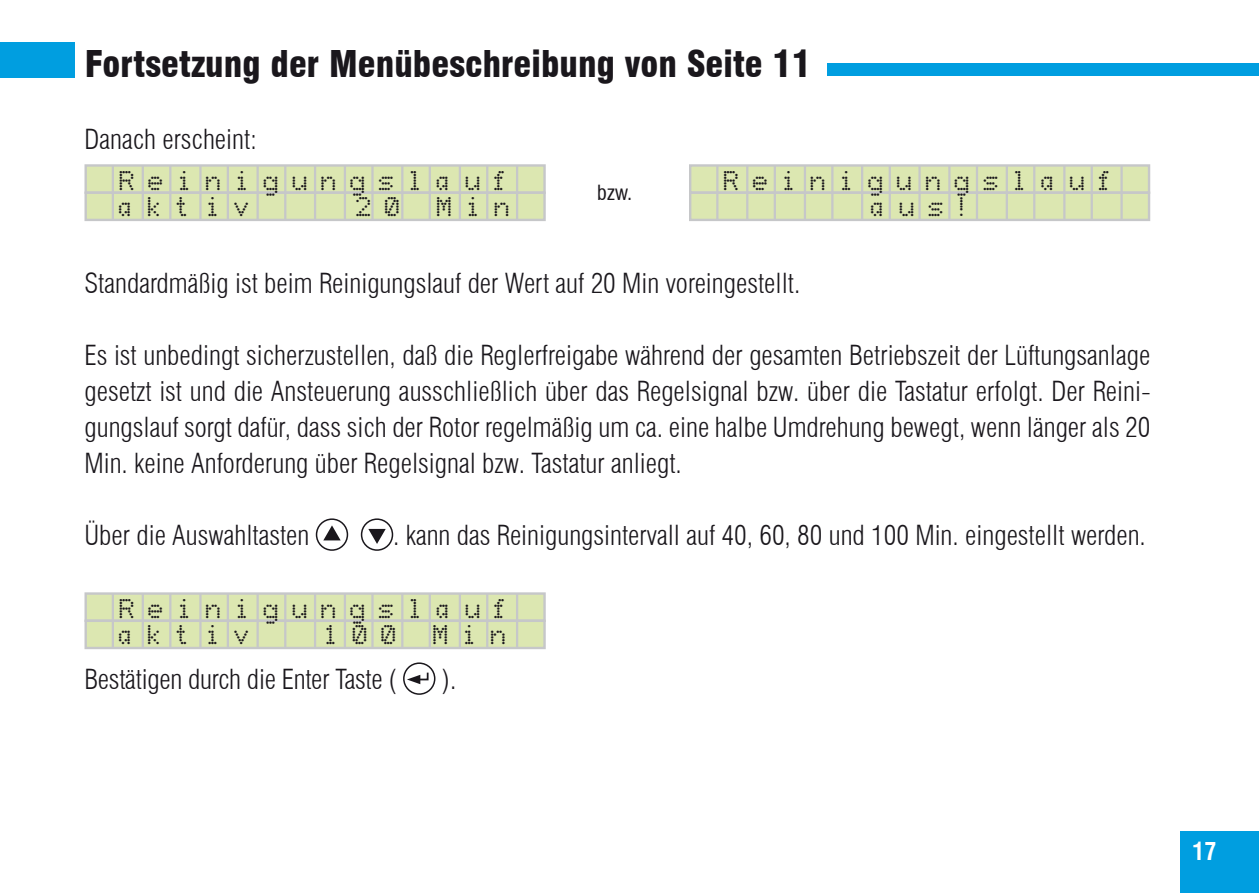
<style>
.page{position:relative;width:1259px;height:893px;background:#fff}
.page>*{position:absolute;margin:0;border:0;box-sizing:border-box;transform-origin:0 0}
.t1{font:900 condensed 36px "Swiss 721 BT";color:#1a171c}
.t2{font:300 condensed 27px/36px "Swiss 721 BT";color:#1a171c;text-align:justify}
.t3{font:700 condensed 24px "Swiss 721 BT";color:#fff}
.t4{font:22.5px "Dot Matrix";letter-spacing:.535em;color:#1a171c}
.t5{font:condensed 20.4px "Swiss 721 BT";color:#1a171c}
</style>
<div class="page">
<div style="left:1180px;top:831px;width:79px;height:62px;background:#009ee0"></div>
<div style="left:0;top:43px;width:75px;height:35px;background:#009ee0"></div>
<div style="left:828px;top:63px;width:431px;height:13px;background:#009ee0"></div>
<svg style="left:316px;top:519px;width:31px;height:31px"></svg>
<div style="left:316px;top:518px;width:32px;height:33px;border:2px solid #1a171c;border-radius:50%"></div>
<svg style="left:323px;top:525px;width:18px;height:15px"></svg>
<svg style="left:361px;top:519px;width:31px;height:31px"></svg>
<div style="left:361px;top:518px;width:32px;height:33px;border:2px solid #1a171c;border-radius:50%"></div>
<svg style="left:368px;top:529px;width:18px;height:15px"></svg>
<div style="left:403px;top:662px;width:32px;height:33px;border:2px solid #1a171c;border-radius:50%"></div>
<svg style="left:407px;top:671px;width:22px;height:13px"></svg>
<div style="left:84px;top:164px;width:462px;height:30px;background:#dce7b1;border:2px solid #c6c7c9"></div>
<hr style="left:112px;top:165px;width:2px;height:28px;background:#c6c7c9">
<hr style="left:142px;top:165px;width:2px;height:28px;background:#c6c7c9">
<hr style="left:169px;top:165px;width:2px;height:28px;background:#c6c7c9">
<hr style="left:199px;top:165px;width:3px;height:28px;background:#c6c7c9">
<hr style="left:227px;top:165px;width:2px;height:28px;background:#c6c7c9">
<hr style="left:256px;top:165px;width:3px;height:28px;background:#c6c7c9">
<hr style="left:284px;top:165px;width:2px;height:28px;background:#c6c7c9">
<hr style="left:314px;top:165px;width:2px;height:28px;background:#c6c7c9">
<hr style="left:344px;top:165px;width:2px;height:28px;background:#c6c7c9">
<hr style="left:371px;top:165px;width:2px;height:28px;background:#c6c7c9">
<hr style="left:401px;top:165px;width:2px;height:28px;background:#c6c7c9">
<hr style="left:429px;top:165px;width:2px;height:28px;background:#c6c7c9">
<hr style="left:459px;top:165px;width:2px;height:28px;background:#c6c7c9">
<hr style="left:486px;top:165px;width:2px;height:28px;background:#c6c7c9">
<hr style="left:516px;top:165px;width:2px;height:28px;background:#c6c7c9">
<div style="left:86px;top:193px;width:458px;height:27px;background:#dce7b1"></div>
<div style="left:84px;top:192px;width:462px;height:29px;border:2px solid #c6c7c9"></div>
<hr style="left:112px;top:193px;width:2px;height:27px;background:#c6c7c9">
<hr style="left:142px;top:193px;width:2px;height:27px;background:#c6c7c9">
<hr style="left:169px;top:193px;width:2px;height:27px;background:#c6c7c9">
<hr style="left:199px;top:193px;width:3px;height:27px;background:#c6c7c9">
<hr style="left:227px;top:193px;width:2px;height:27px;background:#c6c7c9">
<hr style="left:256px;top:193px;width:3px;height:27px;background:#c6c7c9">
<hr style="left:284px;top:193px;width:2px;height:27px;background:#c6c7c9">
<hr style="left:314px;top:193px;width:2px;height:27px;background:#c6c7c9">
<hr style="left:344px;top:193px;width:2px;height:27px;background:#c6c7c9">
<hr style="left:371px;top:193px;width:2px;height:27px;background:#c6c7c9">
<hr style="left:401px;top:193px;width:2px;height:27px;background:#c6c7c9">
<hr style="left:429px;top:193px;width:2px;height:27px;background:#c6c7c9">
<hr style="left:459px;top:193px;width:2px;height:27px;background:#c6c7c9">
<hr style="left:486px;top:193px;width:2px;height:27px;background:#c6c7c9">
<hr style="left:516px;top:193px;width:2px;height:27px;background:#c6c7c9">
<div style="left:84px;top:592px;width:462px;height:30px;background:#dce7b1;border:2px solid #c6c7c9"></div>
<hr style="left:112px;top:593px;width:2px;height:28px;background:#c6c7c9">
<hr style="left:142px;top:593px;width:2px;height:28px;background:#c6c7c9">
<hr style="left:169px;top:593px;width:2px;height:28px;background:#c6c7c9">
<hr style="left:199px;top:593px;width:3px;height:28px;background:#c6c7c9">
<hr style="left:227px;top:593px;width:2px;height:28px;background:#c6c7c9">
<hr style="left:256px;top:593px;width:3px;height:28px;background:#c6c7c9">
<hr style="left:284px;top:593px;width:2px;height:28px;background:#c6c7c9">
<hr style="left:314px;top:593px;width:2px;height:28px;background:#c6c7c9">
<hr style="left:344px;top:593px;width:2px;height:28px;background:#c6c7c9">
<hr style="left:371px;top:593px;width:2px;height:28px;background:#c6c7c9">
<hr style="left:401px;top:593px;width:2px;height:28px;background:#c6c7c9">
<hr style="left:429px;top:593px;width:2px;height:28px;background:#c6c7c9">
<hr style="left:459px;top:593px;width:2px;height:28px;background:#c6c7c9">
<hr style="left:486px;top:593px;width:2px;height:28px;background:#c6c7c9">
<hr style="left:516px;top:593px;width:2px;height:28px;background:#c6c7c9">
<div style="left:84px;top:620px;width:462px;height:29px;background:#dce7b1;border:2px solid #c6c7c9"></div>
<hr style="left:112px;top:621px;width:2px;height:27px;background:#c6c7c9">
<hr style="left:142px;top:621px;width:2px;height:27px;background:#c6c7c9">
<hr style="left:169px;top:621px;width:2px;height:27px;background:#c6c7c9">
<hr style="left:199px;top:621px;width:3px;height:27px;background:#c6c7c9">
<hr style="left:227px;top:621px;width:2px;height:27px;background:#c6c7c9">
<hr style="left:256px;top:621px;width:3px;height:27px;background:#c6c7c9">
<hr style="left:284px;top:621px;width:2px;height:27px;background:#c6c7c9">
<hr style="left:314px;top:621px;width:2px;height:27px;background:#c6c7c9">
<hr style="left:344px;top:621px;width:2px;height:27px;background:#c6c7c9">
<hr style="left:371px;top:621px;width:2px;height:27px;background:#c6c7c9">
<hr style="left:401px;top:621px;width:2px;height:27px;background:#c6c7c9">
<hr style="left:429px;top:621px;width:2px;height:27px;background:#c6c7c9">
<hr style="left:459px;top:621px;width:2px;height:27px;background:#c6c7c9">
<hr style="left:486px;top:621px;width:2px;height:27px;background:#c6c7c9">
<hr style="left:516px;top:621px;width:2px;height:27px;background:#c6c7c9">
<div style="left:689px;top:164px;width:461px;height:30px;background:#dce7b1;border:2px solid #c6c7c9"></div>
<hr style="left:716px;top:165px;width:2px;height:28px;background:#c6c7c9">
<hr style="left:746px;top:165px;width:2px;height:28px;background:#c6c7c9">
<hr style="left:773px;top:165px;width:3px;height:28px;background:#c6c7c9">
<hr style="left:804px;top:165px;width:2px;height:28px;background:#c6c7c9">
<hr style="left:831px;top:165px;width:2px;height:28px;background:#c6c7c9">
<hr style="left:861px;top:165px;width:2px;height:28px;background:#c6c7c9">
<hr style="left:888px;top:165px;width:3px;height:28px;background:#c6c7c9">
<hr style="left:918px;top:165px;width:2px;height:28px;background:#c6c7c9">
<hr style="left:948px;top:165px;width:2px;height:28px;background:#c6c7c9">
<hr style="left:976px;top:165px;width:2px;height:28px;background:#c6c7c9">
<hr style="left:1005px;top:165px;width:3px;height:28px;background:#c6c7c9">
<hr style="left:1033px;top:165px;width:2px;height:28px;background:#c6c7c9">
<hr style="left:1063px;top:165px;width:2px;height:28px;background:#c6c7c9">
<hr style="left:1090px;top:165px;width:3px;height:28px;background:#c6c7c9">
<hr style="left:1120px;top:165px;width:2px;height:28px;background:#c6c7c9">
<div style="left:690px;top:193px;width:459px;height:27px;background:#dce7b1"></div>
<div style="left:689px;top:192px;width:461px;height:29px;border:2px solid #c6c7c9"></div>
<hr style="left:716px;top:193px;width:2px;height:27px;background:#c6c7c9">
<hr style="left:746px;top:193px;width:2px;height:27px;background:#c6c7c9">
<hr style="left:773px;top:193px;width:3px;height:27px;background:#c6c7c9">
<hr style="left:804px;top:193px;width:2px;height:27px;background:#c6c7c9">
<hr style="left:831px;top:193px;width:2px;height:27px;background:#c6c7c9">
<hr style="left:861px;top:193px;width:2px;height:27px;background:#c6c7c9">
<hr style="left:888px;top:193px;width:3px;height:27px;background:#c6c7c9">
<hr style="left:918px;top:193px;width:2px;height:27px;background:#c6c7c9">
<hr style="left:948px;top:193px;width:2px;height:27px;background:#c6c7c9">
<hr style="left:976px;top:193px;width:2px;height:27px;background:#c6c7c9">
<hr style="left:1005px;top:193px;width:3px;height:27px;background:#c6c7c9">
<hr style="left:1033px;top:193px;width:2px;height:27px;background:#c6c7c9">
<hr style="left:1063px;top:193px;width:2px;height:27px;background:#c6c7c9">
<hr style="left:1090px;top:193px;width:3px;height:27px;background:#c6c7c9">
<hr style="left:1120px;top:193px;width:2px;height:27px;background:#c6c7c9">
<h1 class="t1" style="left:85px;top:42px;width:728px">Fortsetzung der Menübeschreibung von Seite 11</h1>
<p class="t2" style="left:84px;top:121px;width:174px">Danach erscheint:</p>
<p class="t4" style="left:120px;top:171px;width:393px">Reinigungslauf</p>
<p class="t4" style="left:119px;top:197px;width:134px">aktiv</p>
<p class="t4" style="left:356px;top:197px;width:47px">2 0</p>
<p class="t4" style="left:437px;top:197px;width:76px">Min</p>
<p class="t5" style="left:597px;top:180px;width:37px">bzw.</p>
<p class="t4" style="left:724px;top:171px;width:393px">Reinigungslauf</p>
<p class="t4" style="left:871px;top:197px;width:105px">aus!</p>
<p class="t2" style="left:84px;top:265px;width:717px">Standardmäßig ist beim Reinigungslauf der Wert auf 20 Min voreingestellt.</p>
<p class="t2" style="left:84px;top:337px;width:1067px">Es ist unbedingt sicherzustellen, daß die Reglerfreigabe während der gesamten Betriebszeit der Lüftungsanlage gesetzt ist und die Ansteuerung ausschließlich über das Regelsignal bzw. über die Tastatur erfolgt. Der Reini&shy;gungslauf sorgt dafür, dass sich der Rotor regelmäßig um ca. eine halbe Umdrehung bewegt, wenn länger als 20<br>Min. keine Anforderung über Regelsignal bzw. Tastatur anliegt.</p>
<p class="t2" style="left:84px;top:517px;width:226px">Über die Auswahltasten</p>
<p class="t2" style="left:393px;top:517px;width:754px">. kann das Reinigungsintervall auf 40, 60, 80 und 100 Min. eingestellt werden.</p>
<p class="t4" style="left:120px;top:599px;width:393px">Reinigungslauf</p>
<p class="t4" style="left:119px;top:625px;width:134px">aktiv</p>
<p class="t4" style="left:324px;top:625px;width:76px">100</p>
<p class="t4" style="left:433px;top:625px;width:76px">Min</p>
<p class="t2" style="left:84px;top:661px;width:314px">Bestätigen durch die Enter Taste (</p>
<p class="t2" style="left:442px;top:661px;width:16px">).</p>
<p class="t3" style="left:1192px;top:837px;width:25px">17</p>
</div>
